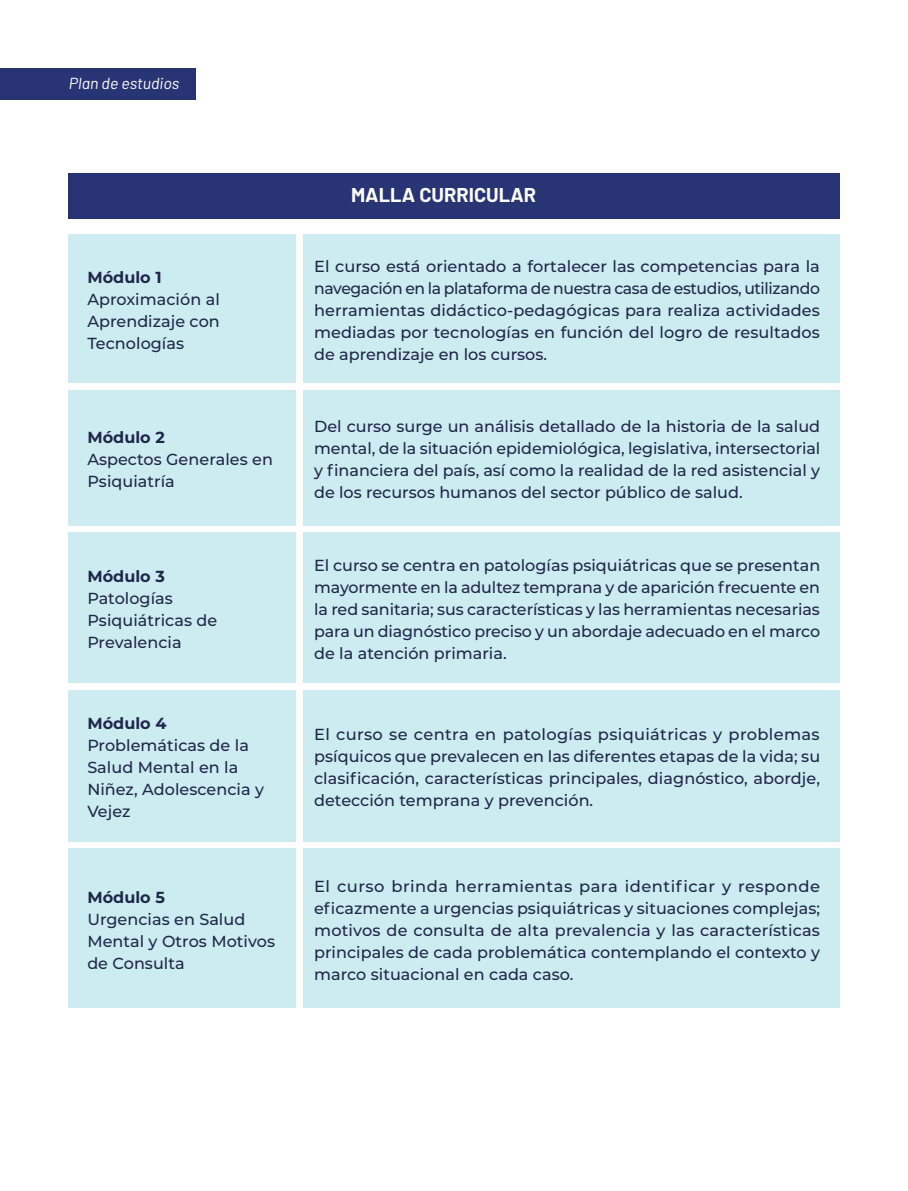
<style>
.page{position:relative;width:908px;height:1191px;background:#fff}
.page>*{position:absolute;margin:0;border:0;box-sizing:border-box;transform-origin:0 0}
.t1{font:700 20px "Barlow";color:#fff}
.t2{font:500 16px/22px "Montserrat";letter-spacing:.005em;color:#20264a;text-align:justify}
.t3{font:700 16px "Montserrat";letter-spacing:.005em;color:#20264a}
.t4{font:italic 16px "Barlow";color:#fff}
</style>
<div class="page">
<div style="left:68px;top:173px;width:771px;height:45px;background:#273574"></div>
<div style="left:0;top:68px;width:195px;height:31px;background:#273574"></div>
<div style="left:68px;top:234px;width:227px;height:149px;background:#ccecf1"></div>
<div style="left:303px;top:234px;width:536px;height:149px;background:#ccecf1"></div>
<div style="left:68px;top:390px;width:227px;height:135px;background:#ccecf1"></div>
<div style="left:303px;top:390px;width:536px;height:135px;background:#ccecf1"></div>
<div style="left:68px;top:532px;width:227px;height:151px;background:#ccecf1"></div>
<div style="left:303px;top:532px;width:536px;height:151px;background:#ccecf1"></div>
<div style="left:68px;top:690px;width:227px;height:151px;background:#ccecf1"></div>
<div style="left:303px;top:690px;width:536px;height:151px;background:#ccecf1"></div>
<div style="left:68px;top:848px;width:227px;height:160px;background:#ccecf1"></div>
<div style="left:303px;top:848px;width:536px;height:160px;background:#ccecf1"></div>
<p class="t4" style="left:69px;top:73px;width:112px">Plan de estudios</p>
<p class="t3" style="left:87px;top:266px;width:76px">Módulo 1</p>
<p class="t2" style="left:87px;top:288px;width:134px">Aproximación al Aprendizaje con Tecnologías</p>
<p class="t3" style="left:87px;top:426px;width:79px">Módulo 2</p>
<p class="t2" style="left:87px;top:448px;width:187px">Aspectos Generales en<br>Psiquiatría</p>
<p class="t3" style="left:87px;top:565px;width:79px">Módulo 3</p>
<p class="t2" style="left:87px;top:587px;width:131px;text-align:left">Patologías<br>Psiquiátricas de<br>Prevalencia</p>
<p class="t1" style="left:351px;top:183px;width:187px">MALLA CURRICULAR</p>
<p class="t2" style="left:314px;top:255px;width:507px">El curso está orientado a fortalecer las competencias para la navegación en la plataforma de nuestra casa de estudios, utilizando herramientas didáctico-pedagógicas para realiza actividades mediadas por tecnologías en función del logro de resultados de aprendizaje en los cursos.</p>
<p class="t2" style="left:314px;top:415px;width:507px">Del curso surge un análisis detallado de la historia de la salud mental, de la situación epidemiológica, legislativa, intersectorial y financiera del país, así como la realidad de la red asistencial y de los recursos humanos del sector público de salud.</p>
<p class="t2" style="left:314px;top:554px;width:507px">El curso se centra en patologías psiquiátricas que se presentan mayormente en la adultez temprana y de aparición frecuente en la red sanitaria; sus características y las herramientas necesarias para un diagnóstico preciso y un abordaje adecuado en el marco de la atención primaria.</p>
<p class="t3" style="left:87px;top:712px;width:81px">Módulo 4</p>
<p class="t2" style="left:87px;top:734px;width:178px;text-align:left">Problemáticas de la<br>Salud Mental en la<br>Niñez, Adolescencia y<br>Vejez</p>
<p class="t2" style="left:314px;top:723px;width:507px">El curso se centra en patologías psiquiátricas y problemas psíquicos que prevalecen en las diferentes etapas de la vida; su clasificación, características principales, diagnóstico, abordje, detección temprana y prevención.</p>
<p class="t3" style="left:87px;top:885px;width:79px">Módulo 5</p>
<p class="t2" style="left:87px;top:907px;width:189px;text-align:left">Urgencias en Salud<br>Mental y Otros Motivos de Consulta</p>
<p class="t2" style="left:314px;top:874px;width:507px">El curso brinda herramientas para identificar y responde eficazmente a urgencias psiquiátricas y situaciones complejas; motivos de consulta de alta prevalencia y las características principales de cada problemática contemplando el contexto y marco situacional en cada caso.</p>
</div>
